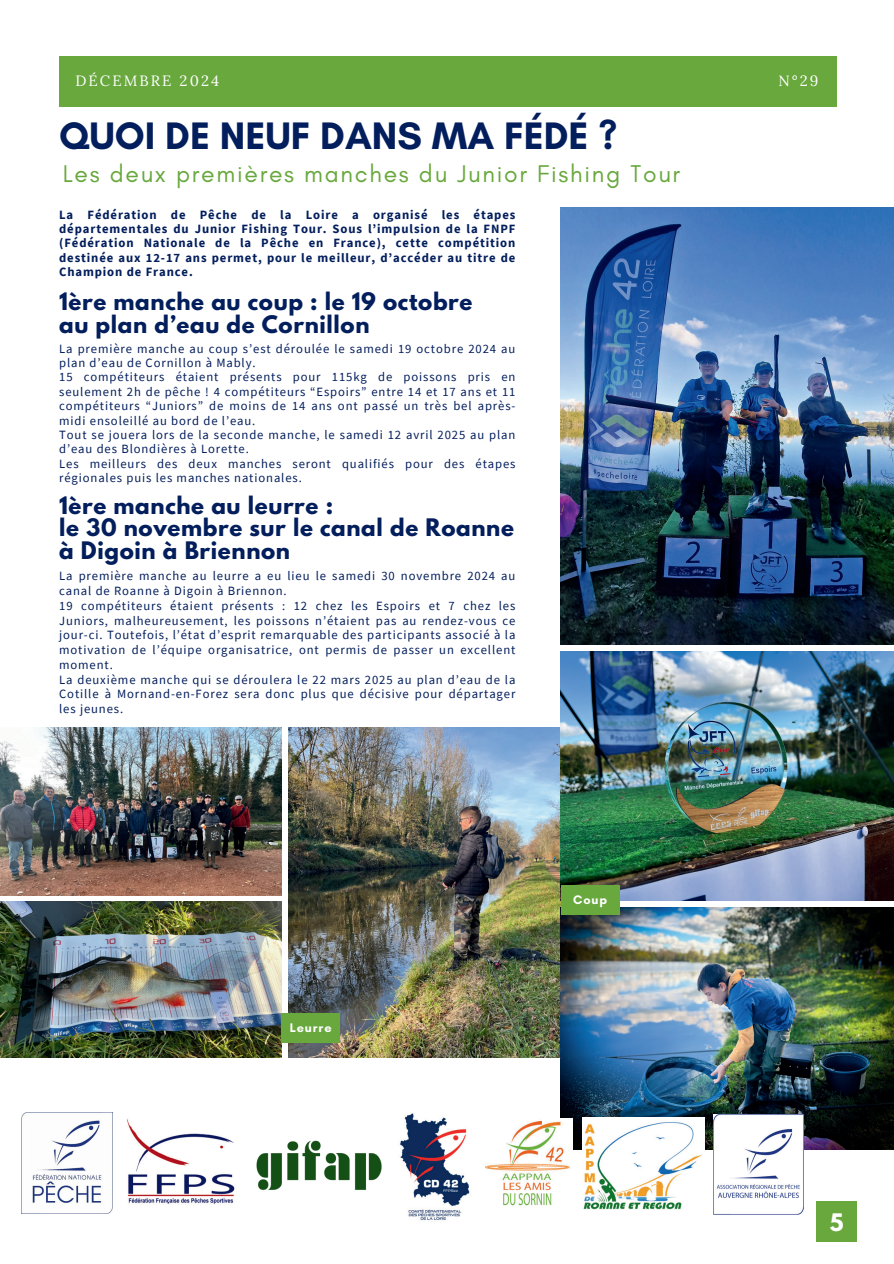
<style>
.page{position:relative;width:894px;height:1264px;background:#fff}
.page>*{position:absolute;margin:0;border:0;box-sizing:border-box;transform-origin:0 0}
.t1{font:700 39px "Glacial Indifference";color:#031e5c}
.t2{font:24.6px "Glacial Indifference";letter-spacing:.07em;color:#68a83d}
.t3{font:700 21.45px/22.5px "League Spartan";letter-spacing:.03em;color:#031e5c}
.t4{font:700 21.45px "League Spartan";color:#fff}
.t5{font:14.85px "Lora";letter-spacing:.14em;color:#fff}
.t6{font:12.6px/14.4px "Source Sans Pro";letter-spacing:.07em;color:#031e5c}
.t7{font:700 12.6px/14.4px "Source Sans Pro";letter-spacing:.07em;color:#031e5c;text-align:justify}
.t8{font:700 12.6px "Glacial Indifference";letter-spacing:.07em;color:#fff}
</style>
<div class="page">
<div style="left:59px;top:56px;width:776px;height:51px;background:#68a83d"></div>
<img style="left:560px;top:207px;width:333px;height:437px">
<img style="left:288px;top:727px;width:272px;height:330px">
<img style="left:560px;top:651px;width:333px;height:249px">
<img style="left:560px;top:907px;width:333px;height:242px">
<img style="left:0;top:727px;width:281px;height:168px">
<img style="left:0;top:901px;width:281px;height:156px">
<div style="left:281px;top:1013px;width:58px;height:29px;background:#68a83d"></div>
<div style="left:560px;top:885px;width:59px;height:30px;background:#68a83d"></div>
<div style="left:816px;top:1201px;width:40px;height:40px;background:#68a83d"></div>
<img style="left:21px;top:1112px;width:91px;height:101px">
<img style="left:127px;top:1118px;width:108px;height:86px">
<img style="left:256px;top:1140px;width:126px;height:50px">
<img style="left:400px;top:1113px;width:70px;height:107px">
<img style="left:582px;top:1117px;width:122px;height:93px">
<img style="left:485px;top:1118px;width:87px;height:88px">
<img style="left:713px;top:1114px;width:90px;height:100px">
<p class="t5" style="left:75px;top:69px;width:145px">DÉCEMBRE 2024</p>
<p class="t5" style="left:778px;top:69px;width:42px">N°29</p>
<h1 class="t1" style="left:59px;top:112px;width:559px">QUOI DE NEUF DANS MA FÉDÉ ?</h1>
<h2 class="t2" style="left:63px;top:160px;width:619px">Les deux premières manches du Junior Fishing Tour</h2>
<p class="t7" style="left:59px;top:207px;width:457px">La Fédération de Pêche de la Loire a organisé les étapes départementales du Junior Fishing Tour. Sous l’impulsion de la FNPF (Fédération Nationale de la Pêche en France), cette compétition destinée aux 12-17 ans permet, pour le meilleur, d’accéder au titre de Champion de France.</p>
<h3 class="t3" style="left:59px;top:290px;width:414px">1ère manche au coup : le 19 octobre au plan d’eau de Cornillon</h3>
<p class="t6" style="left:59px;top:341px;width:457px">La première manche au coup s’est déroulée le samedi 19 octobre 2024 au plan d’eau de Cornillon à Mably.<br>15 compétiteurs étaient présents pour 115kg de poissons pris en seulement 2h de pêche ! 4 compétiteurs “Espoirs” entre 14 et 17 ans et 11 compétiteurs “Juniors” de moins de 14 ans ont passé un très bel après&shy;midi ensoleillé au bord de l’eau.<br>Tout se jouera lors de la seconde manche, le samedi 12 avril 2025 au plan d’eau des Blondières à Lorette.<br>Les meilleurs des deux manches seront qualifiés pour des étapes régionales puis les manches nationales.</p>
<h3 class="t3" style="left:59px;top:493px;width:456px">1ère manche au leurre :<br>le 30 novembre sur le canal de Roanne à Digoin à Briennon</h3>
<p class="t6" style="left:59px;top:568px;width:457px">La première manche au leurre a eu lieu le samedi 30 novembre 2024 au canal de Roanne à Digoin à Briennon.<br>19 compétiteurs étaient présents : 12 chez les Espoirs et 7 chez les Juniors, malheureusement, les poissons n’étaient pas au rendez-vous ce jour-ci. Toutefois, l’état d’esprit remarquable des participants associé à la motivation de l’équipe organisatrice, ont permis de passer un excellent moment.<br>La deuxième manche qui se déroulera le 22 mars 2025 au plan d’eau de la Cotille à Mornand-en-Forez sera donc plus que décisive pour départager les jeunes.</p>
<p class="t8" style="left:290px;top:1019px;width:43px">Leurre</p>
<p class="t8" style="left:573px;top:892px;width:36px">Coup</p>
<h3 class="t4" style="left:829px;top:1205px;width:15px">5</h3>
</div>
